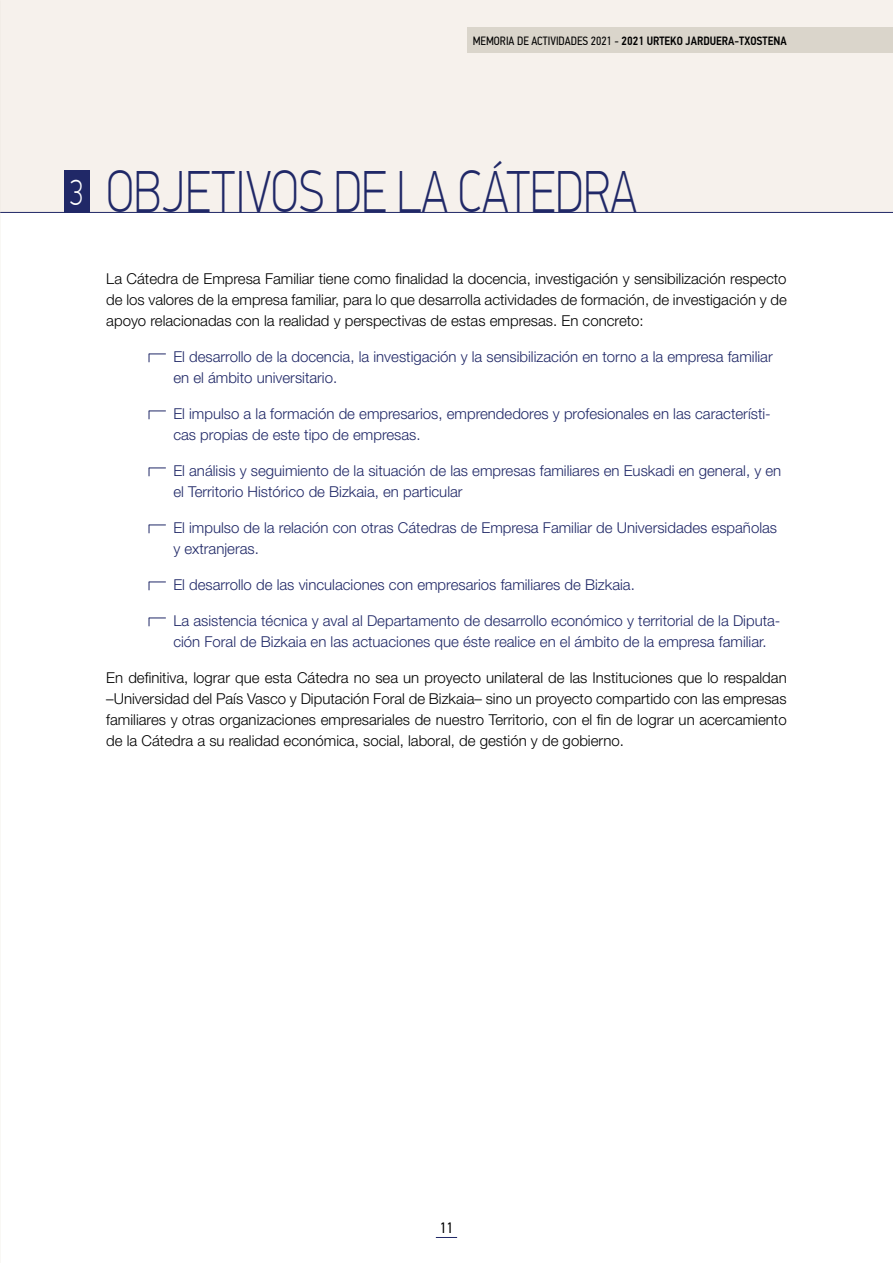
<style>
.page{position:relative;width:893px;height:1263px;background:#fff}
.page>*{position:absolute;margin:0;border:0;box-sizing:border-box;transform-origin:0 0}
.t1{font:100 59.7px "PF Din Display Pro";color:#202867;scale:.8 1}
.t2{font:100 36.75px "PF Din Display Pro";color:#fff;scale:.8 1}
.t3{font:300 15px/21px "Helvetica Neue LT Pro";color:#202867}
.t4{font:300 15px/21px "Helvetica Neue LT Pro";color:#000;text-align:justify}
.t5{font:15px "PF Din Text Cond Pro";color:#000}
.t6{font:500 12px "PF Din Text Cond Pro";color:#000}
.s1{font-weight:400}
</style>
<div class="page">
<svg style="left:436px;top:1237px;width:21px;height:1px"></svg>
<div style="left:0;top:0;width:893px;height:213px;background:#f6f1ec"></div>
<hr style="left:0;top:212px;width:893px;height:1px;background:#202867">
<div style="left:468px;top:27px;width:425px;height:26px;background:#dad5cb"></div>
<svg style="left:149px;top:354px;width:17px;height:8px"></svg>
<svg style="left:149px;top:411px;width:17px;height:8px"></svg>
<svg style="left:149px;top:468px;width:17px;height:8px"></svg>
<svg style="left:149px;top:525px;width:17px;height:8px"></svg>
<svg style="left:149px;top:582px;width:17px;height:8px"></svg>
<svg style="left:149px;top:618px;width:17px;height:8px"></svg>
<div style="left:64px;top:170px;width:25px;height:43px;background:#202867"></div>
<p class="t6" style="left:473px;top:33px;width:315px"><span class="s1">MEMORIA DE ACTIVIDADES 2021 -</span> 2021 URTEKO JARDUERA-TXOSTENA</p>
<h2 class="t2" style="left:70px;top:172px;width:19px">3</h2>
<h1 class="t1" style="left:106px;top:158px;width:665px">OBJETIVOS DE LA CÁTEDRA</h1>
<p class="t4" style="left:106px;top:268px;width:682px">La Cátedra de Empresa Familiar tiene como finalidad la docencia, investigación y sensibilización respecto de los valores de la empresa familiar, para lo que desarrolla actividades de formación, de investigación y de apoyo relacionadas con la realidad y perspectivas de estas empresas. En concreto:</p>
<p class="t3" style="left:173px;top:346px;width:601px">El desarrollo de la docencia, la investigación y la sensibilización en torno a la empresa familiar en el ámbito universitario.</p>
<p class="t3" style="left:173px;top:403px;width:599px">El impulso a la formación de empresarios, emprendedores y profesionales en las característi&shy;cas propias de este tipo de empresas.</p>
<p class="t3" style="left:173px;top:460px;width:609px">El análisis y seguimiento de la situación de las empresas familiares en Euskadi en general, y en el Territorio Histórico de Bizkaia, en particular</p>
<p class="t3" style="left:173px;top:517px;width:605px">El impulso de la relación con otras Cátedras de Empresa Familiar de Universidades españolas y extranjeras.</p>
<p class="t3" style="left:173px;top:574px;width:463px">El desarrollo de las vinculaciones con empresarios familiares de Bizkaia.</p>
<p class="t3" style="left:173px;top:610px;width:609px">La asistencia técnica y aval al Departamento de desarrollo económico y territorial de la Diputa&shy;ción Foral de Bizkaia en las actuaciones que éste realice en el ámbito de la empresa familiar.</p>
<p class="t4" style="left:106px;top:667px;width:682px">En definitiva, lograr que esta Cátedra no sea un proyecto unilateral de las Instituciones que lo respaldan –Universidad del País Vasco y Diputación Foral de Bizkaia– sino un proyecto compartido con las empresas familiares y otras organizaciones empresariales de nuestro Territorio, con el fin de lograr un acercamiento de la Cátedra a su realidad económica, social, laboral, de gestión y de gobierno.</p>
<p class="t5" style="left:440px;top:1219px;width:15px">11</p>
</div>
